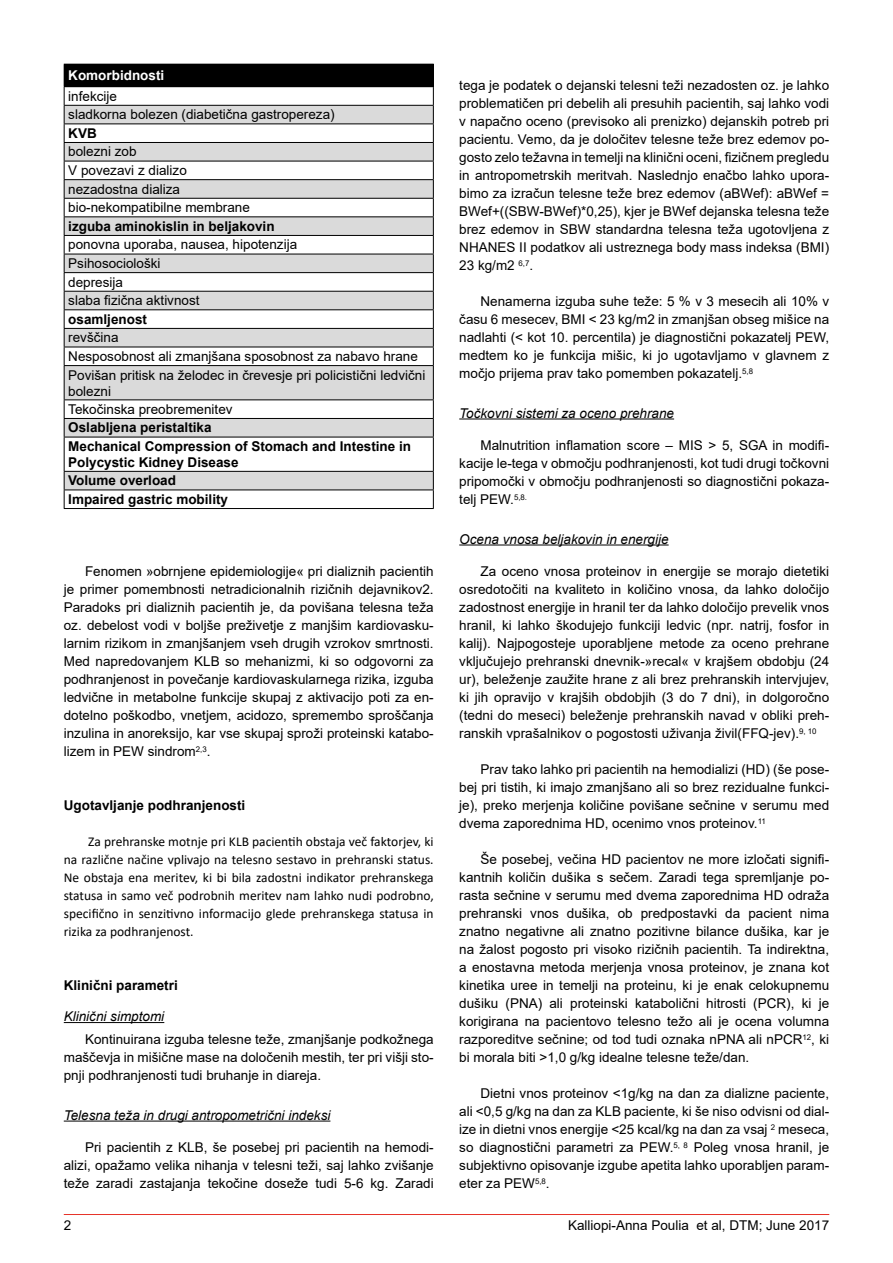
<style>
.page{position:relative;width:893px;height:1263px;background:#fff}
.page>*{position:absolute;margin:0;border:0;box-sizing:border-box;transform-origin:0 0}
.t1{font:13.5px/18px "Arial";color:#000;text-align:justify}
.t2{font:13.5px/18px "Calibri";color:#000;text-align:justify}
.t3{font:700 13.5px/18.3px "Arial";color:#000}
.t4{font:italic 13.5px "Arial";color:#000}
.t5{font:700 13.5px "Arial";color:#fff}
</style>
<div class="page">
<hr style="left:64px;top:1214px;width:765px;height:1px;background:#e63329">
<hr style="left:64px;top:1022px;width:100px;height:1px;background:#000">
<hr style="left:64px;top:1120px;width:266px;height:1px;background:#000">
<div style="left:64px;top:64px;width:369px;height:23px;background:#000"></div>
<svg style="left:65px;top:106px;width:368px;height:384px;fill:#dadada"></svg>
<hr style="left:64px;top:64px;width:370px;height:1px;background:#000">
<hr style="left:64px;top:105px;width:370px;height:1px;background:#000">
<hr style="left:64px;top:124px;width:370px;height:1px;background:#000">
<hr style="left:64px;top:142px;width:370px;height:1px;background:#000">
<hr style="left:64px;top:161px;width:370px;height:1px;background:#000">
<hr style="left:64px;top:179px;width:370px;height:1px;background:#000">
<hr style="left:64px;top:198px;width:370px;height:1px;background:#000">
<hr style="left:64px;top:216px;width:370px;height:1px;background:#000">
<hr style="left:64px;top:235px;width:370px;height:1px;background:#000">
<hr style="left:64px;top:254px;width:370px;height:1px;background:#000">
<hr style="left:64px;top:272px;width:370px;height:1px;background:#000">
<hr style="left:64px;top:291px;width:370px;height:1px;background:#000">
<hr style="left:64px;top:309px;width:370px;height:1px;background:#000">
<hr style="left:64px;top:328px;width:370px;height:1px;background:#000">
<hr style="left:64px;top:347px;width:370px;height:1px;background:#000">
<svg style="left:64px;top:87px;width:1px;height:278px"></svg>
<svg style="left:433px;top:65px;width:1px;height:300px"></svg>
<hr style="left:64px;top:365px;width:370px;height:1px;background:#000">
<hr style="left:64px;top:366px;width:1px;height:33px;background:#000">
<hr style="left:433px;top:366px;width:1px;height:33px;background:#000">
<hr style="left:64px;top:399px;width:370px;height:1px;background:#000">
<hr style="left:64px;top:418px;width:370px;height:1px;background:#000">
<svg style="left:64px;top:400px;width:1px;height:37px"></svg>
<svg style="left:433px;top:400px;width:1px;height:37px"></svg>
<hr style="left:64px;top:437px;width:370px;height:1px;background:#000">
<hr style="left:64px;top:437px;width:1px;height:34px;background:#000">
<hr style="left:433px;top:437px;width:1px;height:34px;background:#000">
<hr style="left:64px;top:471px;width:370px;height:1px;background:#000">
<hr style="left:64px;top:490px;width:370px;height:1px;background:#000">
<svg style="left:64px;top:472px;width:1px;height:36px"></svg>
<svg style="left:433px;top:472px;width:1px;height:36px"></svg>
<hr style="left:64px;top:508px;width:370px;height:1px;background:#000">
<hr style="left:459px;top:418px;width:215px;height:1px;background:#000">
<hr style="left:459px;top:544px;width:210px;height:1px;background:#000">
<p class="t5" style="left:68px;top:66px;width:97px">Komorbidnosti</p>
<p class="t1" style="left:68px;top:87px;width:268px;line-height:18.6px">infekcije<br>sladkorna bolezen (diabetična gastropereza)</p>
<p class="t3" style="left:68px;top:124px;width:30px">KVB</p>
<p class="t1" style="left:68px;top:142px;width:183px;line-height:18.6px;text-align:left">bolezni zob<br>V povezavi z dializo nezadostna dializa bio-nekompatibilne membrane</p>
<p class="t3" style="left:68px;top:217px;width:208px">izguba aminokislin in beljakovin</p>
<p class="t1" style="left:68px;top:235px;width:230px;line-height:18.6px;text-align:left">ponovna uporaba, nausea, hipotenzija<br>Psihosociološki<br>depresija<br>slaba fizična aktivnost</p>
<p class="t3" style="left:68px;top:310px;width:80px">osamljenost</p>
<p class="t1" style="left:68px;top:328px;width:359px;line-height:18.6px;text-align:left">revščina<br>Nesposobnost ali zmanjšana sposobnost za nabavo hrane<br>Povišan pritisk na želodec in črevesje pri policistični ledvični</p>
<p class="t1" style="left:68px;top:382px;width:166px">bolezni<br>Tekočinska preobremenitev</p>
<p class="t3" style="left:68px;top:418px;width:344px">Oslabljena peristaltika<br>Mechanical Compression of Stomach and Intestine in</p>
<p class="t3" style="left:68px;top:453px;width:172px">Polycystic Kidney Disease<br>Volume overload<br>Impaired gastric mobility</p>
<p class="t1" style="left:64px;top:562px;width:371px;text-indent:21px">Fenomen »obrnjene epidemiologije« pri dializnih pacientih je primer pomembnosti netradicionalnih rizičnih dejavnikov2.<br>Paradoks pri dializnih pacientih je, da povišana telesna teža oz. debelost vodi v boljše preživetje z manjšim kardiovasku&shy;larnim rizikom in zmanjšanjem vseh drugih vzrokov smrtnosti.<br>Med napredovanjem KLB so mehanizmi, ki so odgovorni za podhranjenost in povečanje kardiovaskularnega rizika, izguba ledvične in metabolne funkcije skupaj z aktivacijo poti za en&shy;dotelno poškodbo, vnetjem, acidozo, spremembo sproščanja inzulina in anoreksijo, kar vse skupaj sproži proteinski katabo&shy;lizem in PEW sindrom<sup>2,3</sup>.</p>
<p class="t3" style="left:64px;top:796px;width:183px">Ugotavljanje podhranjenosti</p>
<p class="t2" style="left:64px;top:832px;width:371px;text-indent:24px">Za prehranske motnje pri KLB pacientih obstaja več faktorjev, ki na različne načine vplivajo na telesno sestavo in prehranski status.<br>Ne obstaja ena meritev, ki bi bila zadostni indikator prehranskega statusa in samo več podrobnih meritev nam lahko nudi podrobno, specifično in senzitivno informacijo glede prehranskega statusa in rizika za podhranjenost.</p>
<p class="t3" style="left:64px;top:976px;width:116px">Klinični parametri</p>
<p class="t4" style="left:64px;top:1008px;width:102px">Klinični simptomi</p>
<p class="t1" style="left:64px;top:1030px;width:371px;text-indent:21px">Kontinuirana izguba telesne teže, zmanjšanje podkožnega maščevja in mišične mase na določenih mestih, ter pri višji sto&shy;pnji podhranjenosti tudi bruhanje in diareja.</p>
<p class="t4" style="left:64px;top:1106px;width:268px">Telesna teža in drugi antropometrični indeksi</p>
<p class="t1" style="left:64px;top:1138px;width:371px;text-indent:21px">Pri pacientih z KLB, še posebej pri pacientih na hemodi&shy;alizi, opažamo velika nihanja v telesni teži, saj lahko zvišanje teže zaradi zastajanja tekočine doseže tudi 5-6 kg. Zaradi</p>
<p class="t1" style="left:459px;top:76px;width:371px">tega je podatek o dejanski telesni teži nezadosten oz. je lahko problematičen pri debelih ali presuhih pacientih, saj lahko vodi v napačno oceno (previsoko ali prenizko) dejanskih potreb pri pacientu. Vemo, da je določitev telesne teže brez edemov po&shy;gosto zelo težavna in temelji na klinični oceni, fizičnem pregledu in antropometrskih meritvah. Naslednjo enačbo lahko upora&shy;bimo za izračun telesne teže brez edemov (aBWef): aBWef = BWef+((SBW-BWef)*0,25), kjer je BWef dejanska telesna teže brez edemov in SBW standardna telesna teža ugotovljena z NHANES II podatkov ali ustreznega body mass indeksa (BMI)<br>23 kg/m2 <sup>6,7</sup>.</p>
<p class="t1" style="left:459px;top:292px;width:371px;text-indent:21px">Nenamerna izguba suhe teže: 5 % v 3 mesecih ali 10% v času 6 mesecev, BMI &lt; 23 kg/m2 in zmanjšan obseg mišice na nadlahti (&lt; kot 10. percentila) je diagnostični pokazatelj PEW, medtem ko je funkcija mišic, ki jo ugotavljamo v glavnem z močjo prijema prav tako pomemben pokazatelj.<sup>5,8</sup></p>
<p class="t4" style="left:459px;top:404px;width:216px">Točkovni sistemi za oceno prehrane</p>
<p class="t1" style="left:459px;top:436px;width:371px;text-indent:21px">Malnutrition inflamation score – MIS &gt; 5, SGA in modifi&shy;kacije le-tega v območju podhranjenosti, kot tudi drugi točkovni pripomočki v območju podhranjenosti so diagnostični pokaza&shy;telj PEW.<sup>5,8.</sup></p>
<p class="t4" style="left:459px;top:530px;width:211px">Ocena vnosa beljakovin in energije</p>
<p class="t1" style="left:459px;top:562px;width:371px;text-indent:21px">Za oceno vnosa proteinov in energije se morajo dietetiki osredotočiti na kvaliteto in količino vnosa, da lahko določijo zadostnost energije in hranil ter da lahko določijo prevelik vnos hranil, ki lahko škodujejo funkciji ledvic (npr. natrij, fosfor in kalij). Najpogosteje uporabljene metode za oceno prehrane vključujejo prehranski dnevnik-»recal« v krajšem obdobju (24 ur), beleženje zaužite hrane z ali brez prehranskih intervjujev, ki jih opravijo v krajših obdobjih (3 do 7 dni), in dolgoročno (tedni do meseci) beleženje prehranskih navad v obliki preh&shy;ranskih vprašalnikov o pogostosti uživanja živil(FFQ-jev).<sup>9,</sup> <sup>10</sup></p>
<p class="t1" style="left:459px;top:760px;width:371px;text-indent:21px">Prav tako lahko pri pacientih na hemodializi (HD) (še pose&shy;bej pri tistih, ki imajo zmanjšano ali so brez rezidualne funkci&shy;je), preko merjenja količine povišane sečnine v serumu med dvema zaporednima HD, ocenimo vnos proteinov.<sup>11</sup></p>
<p class="t1" style="left:459px;top:850px;width:371px;text-indent:21px">Še posebej, večina HD pacientov ne more izločati signifi&shy;kantnih količin dušika s sečem. Zaradi tega spremljanje po&shy;rasta sečnine v serumu med dvema zaporednima HD odraža prehranski vnos dušika, ob predpostavki da pacient nima znatno negativne ali znatno pozitivne bilance dušika, kar je na žalost pogosto pri visoko rizičnih pacientih. Ta indirektna, a enostavna metoda merjenja vnosa proteinov, je znana kot kinetika uree in temelji na proteinu, ki je enak celokupnemu dušiku (PNA) ali proteinski katabolični hitrosti (PCR), ki je korigirana na pacientovo telesno težo ali je ocena volumna razporeditve sečnine; od tod tudi oznaka nPNA ali nPCR<sup>12</sup>, ki bi morala biti &gt;1,0 g/kg idealne telesne teže/dan.</p>
<p class="t1" style="left:459px;top:1084px;width:371px;text-indent:21px">Dietni vnos proteinov &lt;1g/kg na dan za dializne paciente, ali &lt;0,5 g/kg na dan za KLB paciente, ki še niso odvisni od dial&shy;ize in dietni vnos energije &lt;25 kcal/kg na dan za vsaj <sup>2</sup> meseca, so diagnostični parametri za PEW.<sup>5,</sup> <sup>8</sup> Poleg vnosa hranil, je subjektivno opisovanje izgube apetita lahko uporabljen param&shy;eter za PEW<sup>5,8</sup>.</p>
<p class="t1" style="left:64px;top:1216px;width:9px">2</p>
<p class="t1" style="left:568px;top:1216px;width:263px">Kalliopi-Anna Poulia et al, DTM; June 2017</p>
</div>
